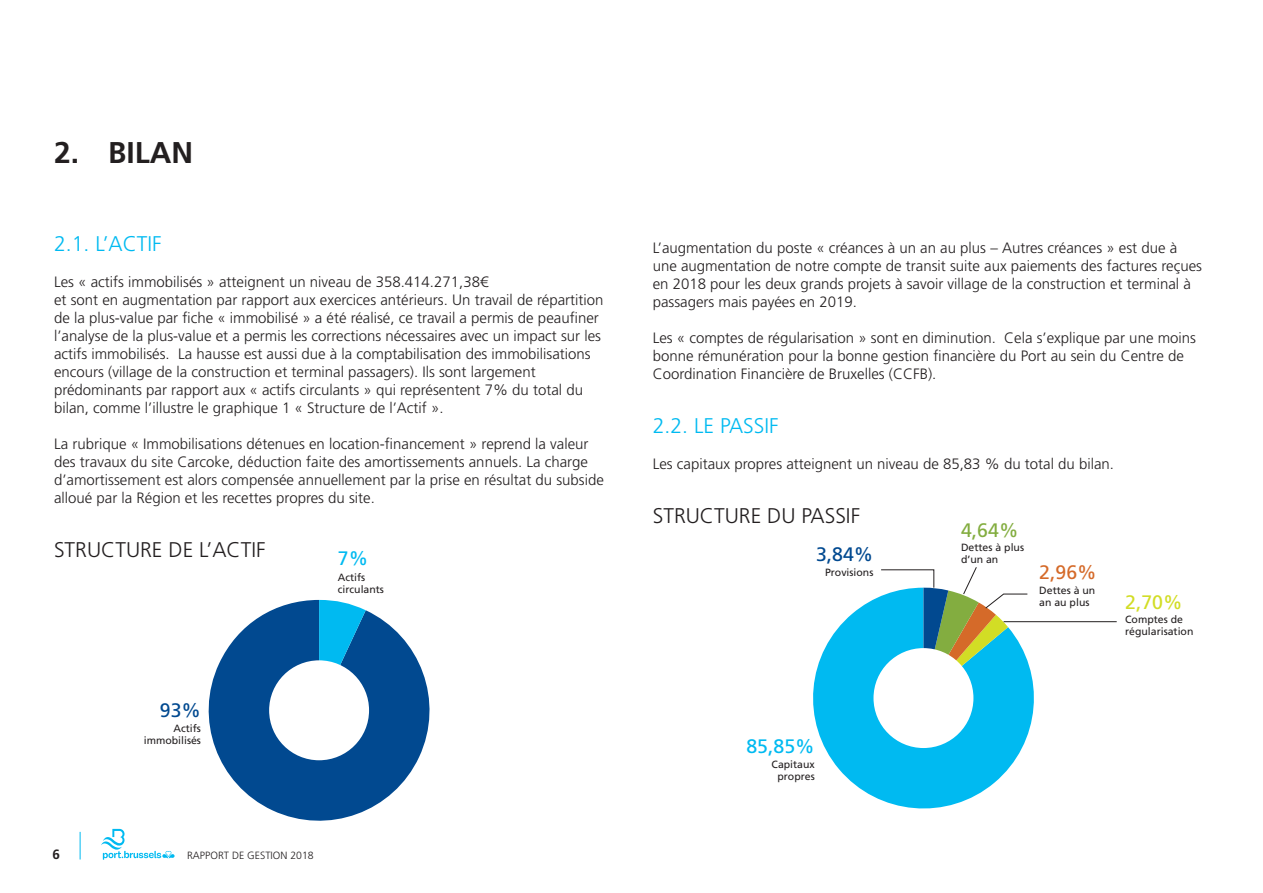
<style>
.page{position:relative;width:1263px;height:893px;background:#fff}
.page>*{position:absolute;margin:0;border:0;box-sizing:border-box;transform-origin:0 0}
.t1{font:700 30px "Frutiger LT Std";color:#231f20}
.t2{font:300 21.3px "Frutiger LT Std";color:#231f20}
.t3{font:300 21.3px "Frutiger LT Std";color:#00baf1}
.t4{font:19.5px "Frutiger LT Std";color:#014990}
.t5{font:19.5px "Frutiger LT Std";color:#00baf1}
.t6{font:19.5px "Frutiger LT Std";color:#83ad40}
.t7{font:19.5px "Frutiger LT Std";color:#d56a29}
.t8{font:19.5px "Frutiger LT Std";color:#d2dd25}
.t9{font:300 15px/18px "Frutiger LT Std";color:#231f20}
.t10{font:700 13.5px "Frutiger LT Std";color:#231f20}
.t11{font:10.5px/12px "Frutiger LT Std";color:#231f20}
.t12{font:300 10.5px "Frutiger LT Std";color:#231f20}
</style>
<div class="page">
<svg style="left:101px;top:829px;width:74px;height:31px"></svg>
<svg style="left:80px;top:832px;width:1px;height:27px"></svg>
<svg style="left:209px;top:600px;width:220px;height:221px;fill:#014990"></svg>
<svg style="left:319px;top:600px;width:47px;height:92px;background:#0d9cd4"></svg>
<svg style="left:813px;top:596px;width:221px;height:212px;fill:#00baf1"></svg>
<div style="left:269px;top:660px;width:100px;height:100px;background:#fff;border-radius:50%"></div>
<div style="left:873px;top:648px;width:100px;height:100px;background:#fff;border-radius:50%"></div>
<hr style="left:1003px;top:621px;width:114px;height:1px;background:#231f20">
<svg style="left:880px;top:567px;width:148px;height:131px"></svg>
<h1 class="t1" style="left:54px;top:135px;width:140px">2. BILAN</h1>
<h2 class="t3" style="left:54px;top:232px;width:109px">2.1. L’ACTIF</h2>
<p class="t9" style="left:54px;top:273px;width:551px">Les « actifs immobilisés » atteignent un niveau de 358.414.271,38€<br>et sont en augmentation par rapport aux exercices antérieurs. Un travail de répartition de la plus-value par fiche « immobilisé » a été réalisé, ce travail a permis de peaufiner l’analyse de la plus-value et a permis les corrections nécessaires avec un impact sur les actifs immobilisés. La hausse est aussi due à la comptabilisation des immobilisations encours (village de la construction et terminal passagers). Ils sont largement prédominants par rapport aux « actifs circulants » qui représentent 7% du total du bilan, comme l’illustre le graphique 1 « Structure de l’Actif ».</p>
<p class="t9" style="left:54px;top:435px;width:551px">La rubrique « Immobilisations détenues en location-financement » reprend la valeur des travaux du site Carcoke, déduction faite des amortissements annuels. La charge d’amortissement est alors compensée annuellement par la prise en résultat du subside alloué par la Région et les recettes propres du site.</p>
<h2 class="t2" style="left:54px;top:538px;width:213px">STRUCTURE DE L’ACTIF</h2>
<h3 class="t5" style="left:338px;top:547px;width:32px">7%</h3>
<p class="t11" style="left:338px;top:571px;width:48px">Actifs circulants</p>
<h3 class="t4" style="left:160px;top:699px;width:43px">93%</h3>
<p class="t11" style="left:144px;top:722px;width:59px;text-align:right">Actifs immobilisés</p>
<p class="t10" style="left:53px;top:846px;width:9px">6</p>
<p class="t12" style="left:187px;top:850px;width:128px">RAPPORT DE GESTION 2018</p>
<p class="t9" style="left:653px;top:239px;width:551px">L’augmentation du poste « créances à un an au plus – Autres créances » est due à une augmentation de notre compte de transit suite aux paiements des factures reçues en 2018 pour les deux grands projets à savoir village de la construction et terminal à passagers mais payées en 2019.</p>
<p class="t9" style="left:653px;top:329px;width:545px">Les « comptes de régularisation » sont en diminution. Cela s’explique par une moins bonne rémunération pour la bonne gestion financière du Port au sein du Centre de<br>Coordination Financière de Bruxelles (CCFB).</p>
<h2 class="t3" style="left:653px;top:413px;width:127px">2.2. LE PASSIF</h2>
<p class="t9" style="left:653px;top:455px;width:463px">Les capitaux propres atteignent un niveau de 85,83 % du total du bilan.</p>
<h2 class="t2" style="left:653px;top:503px;width:209px">STRUCTURE DU PASSIF</h2>
<h3 class="t6" style="left:961px;top:518px;width:59px">4,64%</h3>
<h3 class="t4" style="left:816px;top:543px;width:59px">3,84%</h3>
<p class="t11" style="left:825px;top:566px;width:50px">Provisions</p>
<h3 class="t5" style="left:746px;top:734px;width:70px">85,85%</h3>
<p class="t11" style="left:772px;top:759px;width:45px;text-align:center">Capitaux propres</p>
<p class="t11" style="left:961px;top:542px;width:65px">Dettes à plus d’un an</p>
<h3 class="t7" style="left:1039px;top:561px;width:59px">2,96%</h3>
<p class="t11" style="left:1039px;top:584px;width:58px">Dettes à un an au plus</p>
<h3 class="t8" style="left:1125px;top:590px;width:59px">2,70%</h3>
<p class="t11" style="left:1125px;top:614px;width:70px">Comptes de régularisation</p>
</div>
